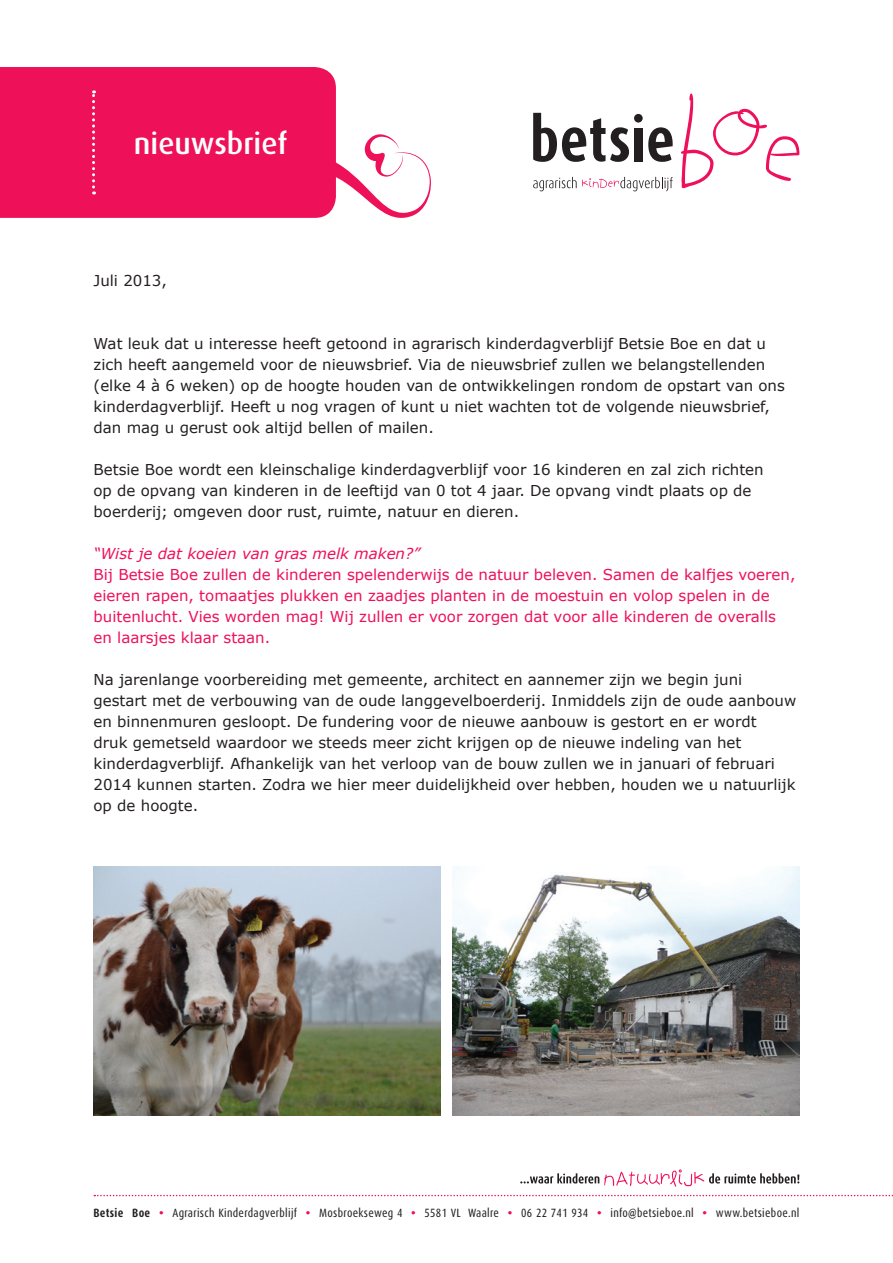
<style>
.page{position:relative;width:893px;height:1263px;background:#fff}
.page>*{position:absolute;margin:0;border:0;box-sizing:border-box;transform-origin:0 0}
.t1{font:500 30px "Dax";color:#fff}
.t2{font:15px/21px "Verdana";color:#231f20}
.t3{font:15px/21px "Verdana";color:#ee1059}
.t4{font:italic 15px "Verdana";color:#ee1059}
.t5{font:12px "Dax Condensed";letter-spacing:.025em;color:#231f20}
.s1{font-weight:700}
.s2{font-weight:700;color:#ee1059}
</style>
<div class="page">
<img style="left:453px;top:866px;width:346px;height:249px">
<div style="left:0;top:67px;width:336px;height:151px;background:#ee1059"></div>
<svg style="left:681px;top:94px;width:118px;height:94px"></svg>
<svg style="left:533px;top:177px;width:140px;height:14px"></svg>
<svg style="left:533px;top:113px;width:96px;height:49px"></svg>
<div style="left:634px;top:114px;width:9px;height:9px;background:#231f20;border-radius:50%"></div>
<div style="left:634px;top:128px;width:8px;height:33px;background:#231f20"></div>
<svg style="left:648px;top:127px;width:25px;height:35px"></svg>
<svg style="left:308px;top:134px;width:123px;height:84px"></svg>
<svg style="left:92px;top:90px;width:3px;height:104px"></svg>
<svg style="left:520px;top:1169px;width:279px;height:17px"></svg>
<svg style="left:94px;top:1195px;width:799px;height:1px"></svg>
<img style="left:94px;top:866px;width:346px;height:249px">
<h1 class="t1" style="left:134px;top:127px;width:155px">nieuwsbrief</h1>
<p class="t2" style="left:94px;top:269px;width:75px">Juli 2013,</p>
<p class="t2" style="left:94px;top:332px;width:693px">Wat leuk dat u interesse heeft getoond in agrarisch kinderdagverblijf Betsie Boe en dat u zich heeft aangemeld voor de nieuwsbrief. Via de nieuwsbrief zullen we belangstellenden (elke 4 à 6 weken) op de hoogte houden van de ontwikkelingen rondom de opstart van ons kinderdagverblijf. Heeft u nog vragen of kunt u niet wachten tot de volgende nieuwsbrief, dan mag u gerust ook altijd bellen of mailen.</p>
<p class="t2" style="left:94px;top:458px;width:672px">Betsie Boe wordt een kleinschalige kinderdagverblijf voor 16 kinderen en zal zich richten op de opvang van kinderen in de leeftijd van 0 tot 4 jaar. De opvang vindt plaats op de boerderij; omgeven door rust, ruimte, natuur en dieren.</p>
<p class="t4" style="left:94px;top:544px;width:328px">“Wist je dat koeien van gras melk maken?”</p>
<p class="t3" style="left:94px;top:563px;width:703px">Bij Betsie Boe zullen de kinderen spelenderwijs de natuur beleven. Samen de kalfjes voeren, eieren rapen, tomaatjes plukken en zaadjes planten in de moestuin en volop spelen in de buitenlucht. Vies worden mag! Wij zullen er voor zorgen dat voor alle kinderen de overalls en laarsjes klaar staan.</p>
<p class="t2" style="left:94px;top:668px;width:704px">Na jarenlange voorbereiding met gemeente, architect en aannemer zijn we begin juni gestart met de verbouwing van de oude langgevelboerderij. Inmiddels zijn de oude aanbouw en binnenmuren gesloopt. De fundering voor de nieuwe aanbouw is gestort en er wordt<br>druk gemetseld waardoor we steeds meer zicht krijgen op de nieuwe indeling van het kinderdagverblijf. Afhankelijk van het verloop van de bouw zullen we in januari of februari 2014 kunnen starten. Zodra we hier meer duidelijkheid over hebben, houden we u natuurlijk op de hoogte.</p>
<p class="t5" style="left:94px;top:1206px;width:707px"><span class="s1">Betsie Boe</span> <span class="s2">•</span> Agrarisch Kinderdagverblijf <span class="s2">•</span> Mosbroekseweg 4 <span class="s2">•</span> 5581 VL Waalre <span class="s2">•</span> 06 22 741 934 <span class="s2">•</span> info<span class="s1">@</span>betsieboe.nl <span class="s2">•</span> www.betsieboe.nl</p>
</div>
